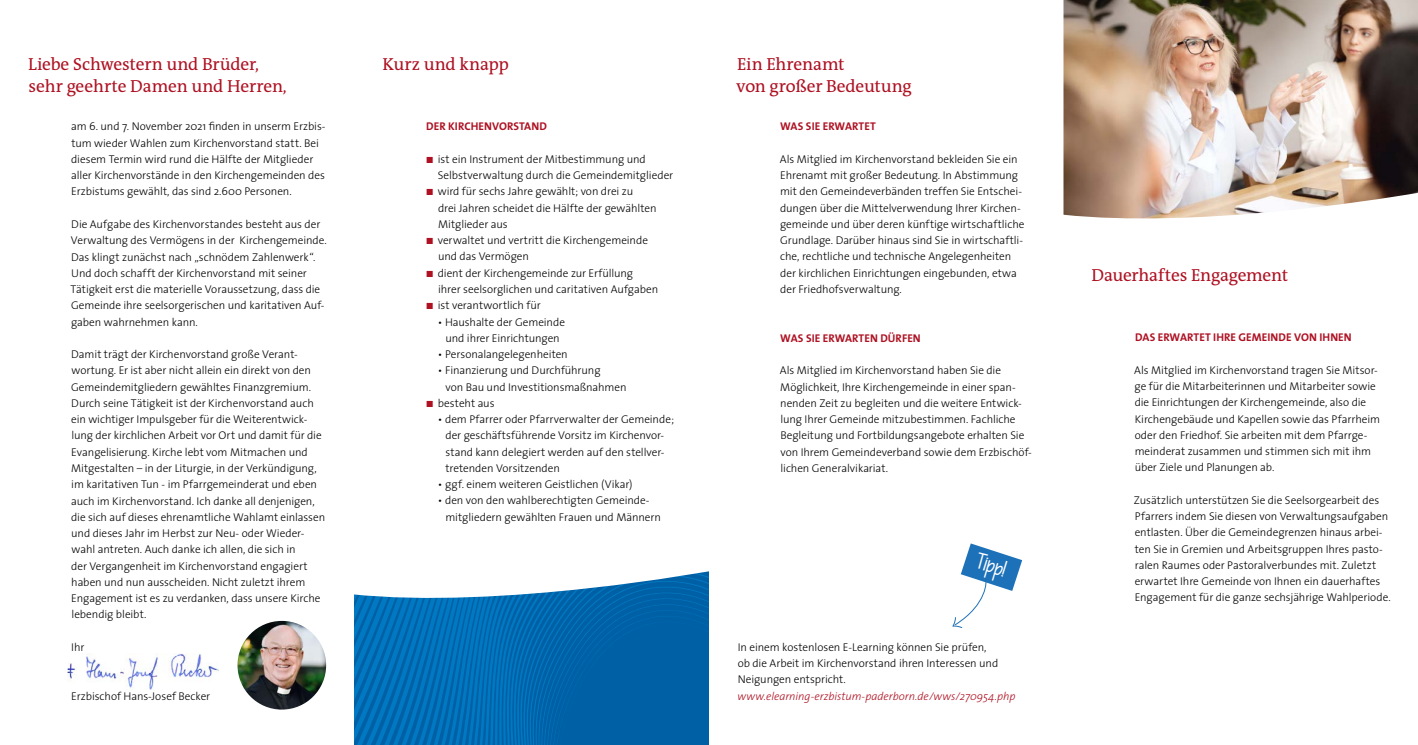
<style>
.page{position:relative;width:1418px;height:745px;background:#fff}
.page>*{position:absolute;margin:0;border:0;box-sizing:border-box;transform-origin:0 0}
.t1{font:17.5px/22.5px "The Antiqua B5";letter-spacing:-.01em;color:#ae1122}
.t2{font:16.25px "KG Dropsof Jupiter";color:#fff}
.t3{font:300 11.25px/16.2px "The Sans";letter-spacing:-.005em;color:#000}
.t4{font:700 11.25px "The Sans";letter-spacing:.005em;color:#ae1122}
.t5{font:italic 300 11.25px "The Sans";color:#ae1122}
.s1{color:#ae1122}
</style>
<div class="page">
<svg style="left:354px;top:609px;width:355px;height:4px"></svg>
<svg style="left:354px;top:613px;width:355px;height:131px;background:#0067ae"></svg>
<svg style="left:354px;top:571px;width:355px;height:38px"></svg>
<img style="left:1063px;top:0;width:354px;height:219px">
<svg style="left:952px;top:543px;width:70px;height:85px"></svg>
<img style="left:67px;top:653px;width:151px;height:36px">
<img style="left:237px;top:620px;width:89px;height:89px;border-radius:44px">
<h1 class="t1" style="left:28px;top:53px;width:260px">Liebe Schwestern und Brüder, sehr geehrte Damen und Herren,</h1>
<h1 class="t1" style="left:382px;top:53px;width:128px">Kurz und knapp</h1>
<h1 class="t1" style="left:736px;top:53px;width:177px">Ein Ehrenamt<br>von großer Bedeutung</h1>
<p class="t3" style="left:71px;top:118px;width:256px">am 6. und 7. November 2021 finden in unserm Erzbis&shy;tum wieder Wahlen zum Kirchenvorstand statt. Bei diesem Termin wird rund die Hälfte der Mitglieder aller Kirchenvorstände in den Kirchengemeinden des Erzbistums gewählt, das sind 2.600 Personen.</p>
<p class="t3" style="left:70px;top:215px;width:258px">Die Aufgabe des Kirchenvorstandes besteht aus der Verwaltung des Vermögens in der Kirchengemeinde.<br>Das klingt zunächst nach „schnödem Zahlenwerk“.<br>Und doch schafft der Kirchenvorstand mit seiner Tätigkeit erst die materielle Voraussetzung, dass die Gemeinde ihre seelsorgerischen und karitativen Auf&shy;gaben wahrnehmen kann.</p>
<p class="t3" style="left:71px;top:345px;width:256px">Damit trägt der Kirchenvorstand große Verant&shy;wortung. Er ist aber nicht allein ein direkt von den Gemeindemitgliedern gewähltes Finanzgremium.<br>Durch seine Tätigkeit ist der Kirchenvorstand auch ein wichtiger Impulsgeber für die Weiterentwick&shy;lung der kirchlichen Arbeit vor Ort und damit für die Evangelisierung. Kirche lebt vom Mitmachen und Mitgestalten – in der Liturgie, in der Verkündigung, im karitativen Tun - im Pfarrgemeinderat und eben auch im Kirchenvorstand. Ich danke all denjenigen, die sich auf dieses ehrenamtliche Wahlamt einlassen und dieses Jahr im Herbst zur Neu- oder Wieder&shy;wahl antreten. Auch danke ich allen, die sich in<br>der Vergangenheit im Kirchenvorstand engagiert haben und nun ausscheiden. Nicht zuletzt ihrem Engagement ist es zu verdanken, dass unsere Kirche lebendig bleibt.</p>
<p class="t3" style="left:71px;top:638px;width:15px">Ihr</p>
<p class="t3" style="left:71px;top:687px;width:140px">Erzbischof Hans-Josef Becker</p>
<p class="t4" style="left:426px;top:117px;width:122px">DER KIRCHENVORSTAND</p>
<p class="t3" style="left:438px;top:150px;width:237px;text-indent:-11px"><span class="s1">■</span> ist ein Instrument der Mitbestimmung und<br>Selbstverwaltung durch die Gemeindemitglieder</p>
<p class="t3" style="left:438px;top:183px;width:220px;text-indent:-12px"><span class="s1">■</span> wird für sechs Jahre gewählt; von drei zu<br>drei Jahren scheidet die Hälfte der gewählten<br>Mitglieder aus</p>
<p class="t3" style="left:438px;top:232px;width:211px;text-indent:-12px"><span class="s1">■</span> verwaltet und vertritt die Kirchengemeinde und das Vermögen</p>
<p class="t3" style="left:438px;top:264px;width:222px;text-indent:-12px"><span class="s1">■</span> dient der Kirchengemeinde zur Erfüllung ihrer seelsorglichen und caritativen Aufgaben</p>
<p class="t3" style="left:426px;top:297px;width:116px"><span class="s1">■</span> ist verantwortlich für</p>
<p class="t3" style="left:438px;top:313px;width:129px;text-align:center">• Haushalte der Gemeinde und ihrer Einrichtungen</p>
<p class="t3" style="left:438px;top:345px;width:131px">• Personalangelegenheiten</p>
<p class="t3" style="left:445px;top:362px;width:183px;text-indent:-8px">• Finanzierung und Durchführung<br>von Bau und Investitionsmaßnahmen</p>
<p class="t3" style="left:426px;top:394px;width:70px"><span class="s1">■</span> besteht aus</p>
<p class="t3" style="left:445px;top:410px;width:230px;text-indent:-8px">• dem Pfarrer oder Pfarrverwalter der Gemeinde; der geschäftsführende Vorsitz im Kirchenvor&shy;stand kann delegiert werden auf den stellver&shy;tretenden Vorsitzenden</p>
<p class="t3" style="left:438px;top:475px;width:196px">• ggf. einem weiteren Geistlichen (Vikar)</p>
<p class="t3" style="left:445px;top:492px;width:217px;text-indent:-8px">• den von den wahlberechtigten Gemeinde&shy;mitgliedern gewählten Frauen und Männern</p>
<p class="t4" style="left:780px;top:117px;width:97px">WAS SIE ERWARTET</p>
<p class="t3" style="left:779px;top:150px;width:246px">Als Mitglied im Kirchenvorstand bekleiden Sie ein Ehrenamt mit großer Bedeutung. In Abstimmung mit den Gemeindeverbänden treffen Sie Entschei&shy;dungen über die Mittelverwendung Ihrer Kirchen&shy;gemeinde und über deren künftige wirtschaftliche Grundlage. Darüber hinaus sind Sie in wirtschaftli&shy;che, rechtliche und technische Angelegenheiten der kirchlichen Einrichtungen eingebunden, etwa der Friedhofsverwaltung.</p>
<p class="t4" style="left:780px;top:328px;width:142px">WAS SIE ERWARTEN DÜRFEN</p>
<p class="t3" style="left:779px;top:362px;width:253px">Als Mitglied im Kirchenvorstand haben Sie die Möglichkeit, Ihre Kirchengemeinde in einer span&shy;nenden Zeit zu begleiten und die weitere Entwick&shy;lung Ihrer Gemeinde mitzubestimmen. Fachliche Begleitung und Fortbildungsangebote erhalten Sie von Ihrem Gemeindeverband sowie dem Erzbischöf&shy;lichen Generalvikariat.</p>
<h2 class="t2" style="left:980px;top:547px;width:32px;rotate:18deg">Tipp!</h2>
<p class="t3" style="left:737px;top:638px;width:262px">In einem kostenlosen E-Learning können Sie prüfen, ob die Arbeit im Kirchenvorstand ihren Interessen und<br>Neigungen entspricht.</p>
<p class="t5" style="left:737px;top:686px;width:279px">www.elearning-erzbistum-paderborn.de/wws/270954.php</p>
<h1 class="t1" style="left:1091px;top:264px;width:198px">Dauerhaftes Engagement</h1>
<p class="t4" style="left:1135px;top:328px;width:218px">DAS ERWARTET IHRE GEMEINDE VON IHNEN</p>
<p class="t3" style="left:1134px;top:361px;width:247px">Als Mitglied im Kirchenvorstand tragen Sie Mitsor&shy;ge für die Mitarbeiterinnen und Mitarbeiter sowie die Einrichtungen der Kirchengemeinde, also die Kirchengebäude und Kapellen sowie das Pfarrheim oder den Friedhof. Sie arbeiten mit dem Pfarrge&shy;meinderat zusammen und stimmen sich mit ihm über Ziele und Planungen ab.</p>
<p class="t3" style="left:1133px;top:491px;width:258px">Zusätzlich unterstützen Sie die Seelsorgearbeit des Pfarrers indem Sie diesen von Verwaltungsaufgaben entlasten. Über die Gemeindegrenzen hinaus arbei&shy;ten Sie in Gremien und Arbeitsgruppen Ihres pasto&shy;ralen Raumes oder Pastoralverbundes mit. Zuletzt erwartet Ihre Gemeinde von Ihnen ein dauerhaftes Engagement für die ganze sechsjährige Wahlperiode.</p>
</div>
